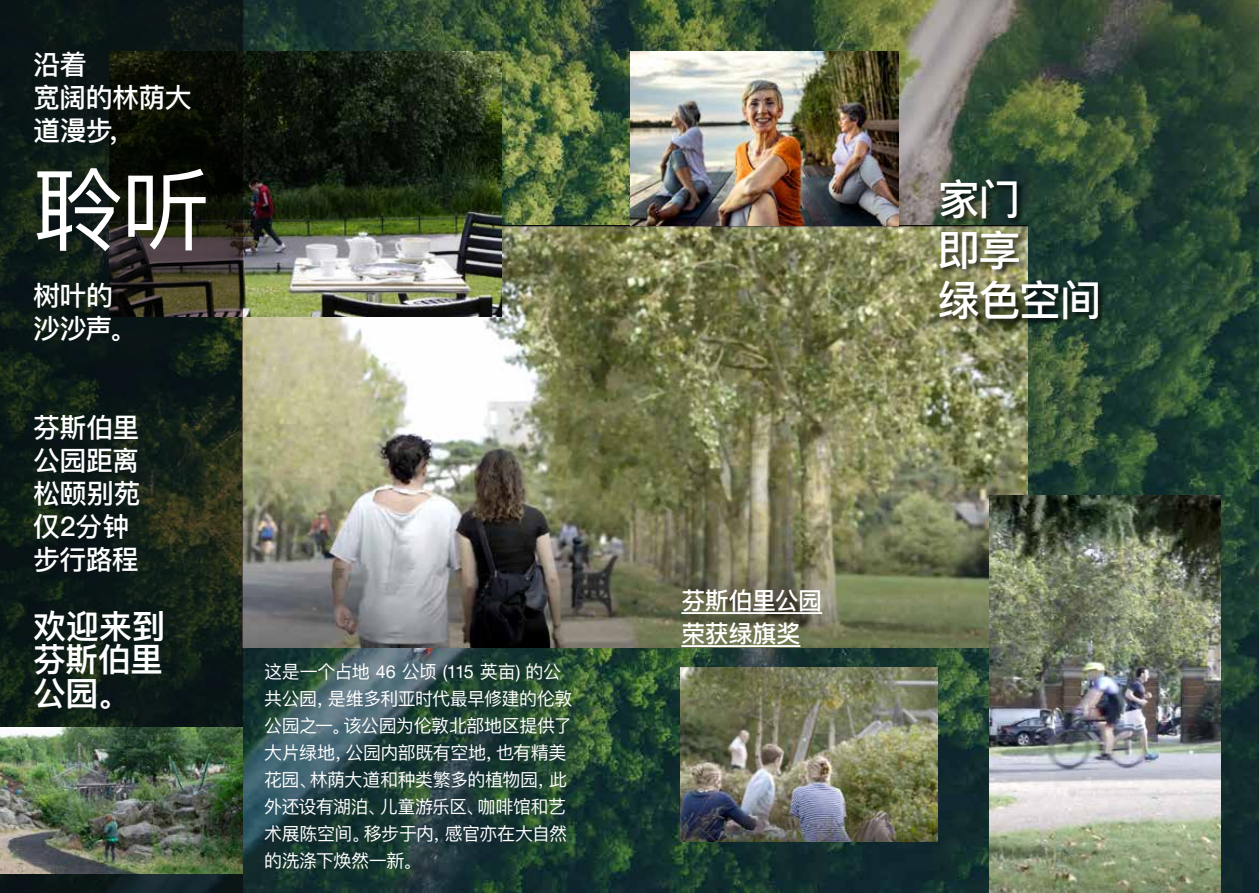
<style>
.page{position:relative;width:1259px;height:893px;background:#fff}
.page>*{position:absolute;margin:0;border:0;box-sizing:border-box;transform-origin:0 0}
.t1{font:90px "Ping Fang SC";color:#fff}
.t2{font:500 42px/50.4px "Ping Fang SC";letter-spacing:-.035em;color:#fff}
.t3{font:600 33px/33px "Ping Fang SC";letter-spacing:-.005em;color:#fff;text-align:justify}
.t4{font:500 27px/33px "Ping Fang SC";letter-spacing:-.015em;color:#fff}
.t5{font:500 24px/33px "Ping Fang SC";letter-spacing:-.02em;color:#fff}
.t6{font:18px/27px "Ping Fang SC";letter-spacing:-.025em;color:#fff}
.s1{font-family:"Helvetica Neue"}
</style>
<div class="page">
<img style="left:243px;top:0;width:1016px;height:893px">
<img style="left:243px;top:225px;width:785px;height:422px">
<img style="left:243px;top:51px;width:258px;height:266px">
<svg style="left:0;top:0;width:243px;height:893px;background:#111c16"></svg>
<img style="left:989px;top:496px;width:231px;height:397px">
<img style="left:630px;top:51px;width:268px;height:174px">
<img style="left:680px;top:668px;width:258px;height:174px">
<img style="left:0;top:727px;width:242px;height:147px">
<div style="left:938px;top:178px;width:167px;height:149px;background:#000;opacity:.75"></div>
<hr style="left:681px;top:612px;width:141px;height:2px;background:#fff">
<hr style="left:681px;top:645px;width:119px;height:2px;background:#fff">
<h3 class="t4" style="left:33px;top:47px;width:160px">沿着<br>宽阔的林荫大道漫步,</h3>
<h1 class="t1" style="left:33px;top:154px;width:178px">聆听</h1>
<h3 class="t4" style="left:33px;top:278px;width:104px">树叶的沙沙声。</h3>
<h3 class="t4" style="left:33px;top:410px;width:109px">芬斯伯里公园距离松颐别苑仅2分钟步行路程</h3>
<h3 class="t3" style="left:33px;top:610px;width:134px">欢迎来到芬斯伯里公园。</h3>
<p class="t6" style="left:264px;top:658px;width:310px">这是一个占地 <span class="s1">46</span> 公顷 <span class="s1">(115</span> 英亩<span class="s1">)</span> 的公共公园，是维多利亚时代最早修建的伦敦公园之一。该公园为伦敦北部地区提供了大片绿地，公园内部既有空地，也有精美花园、林荫大道和种类繁多的植物园，此外还设有湖泊、儿童游乐区、咖啡馆和艺术展陈空间。移步于内，感官亦在大自然的洗涤下焕然一新。</p>
<h3 class="t5" style="left:681px;top:584px;width:142px">芬斯伯里公园荣获绿旗奖</h3>
<h2 class="t2" style="left:938px;top:174px;width:165px">家门<br>即享<br>绿色空间</h2>
</div>
